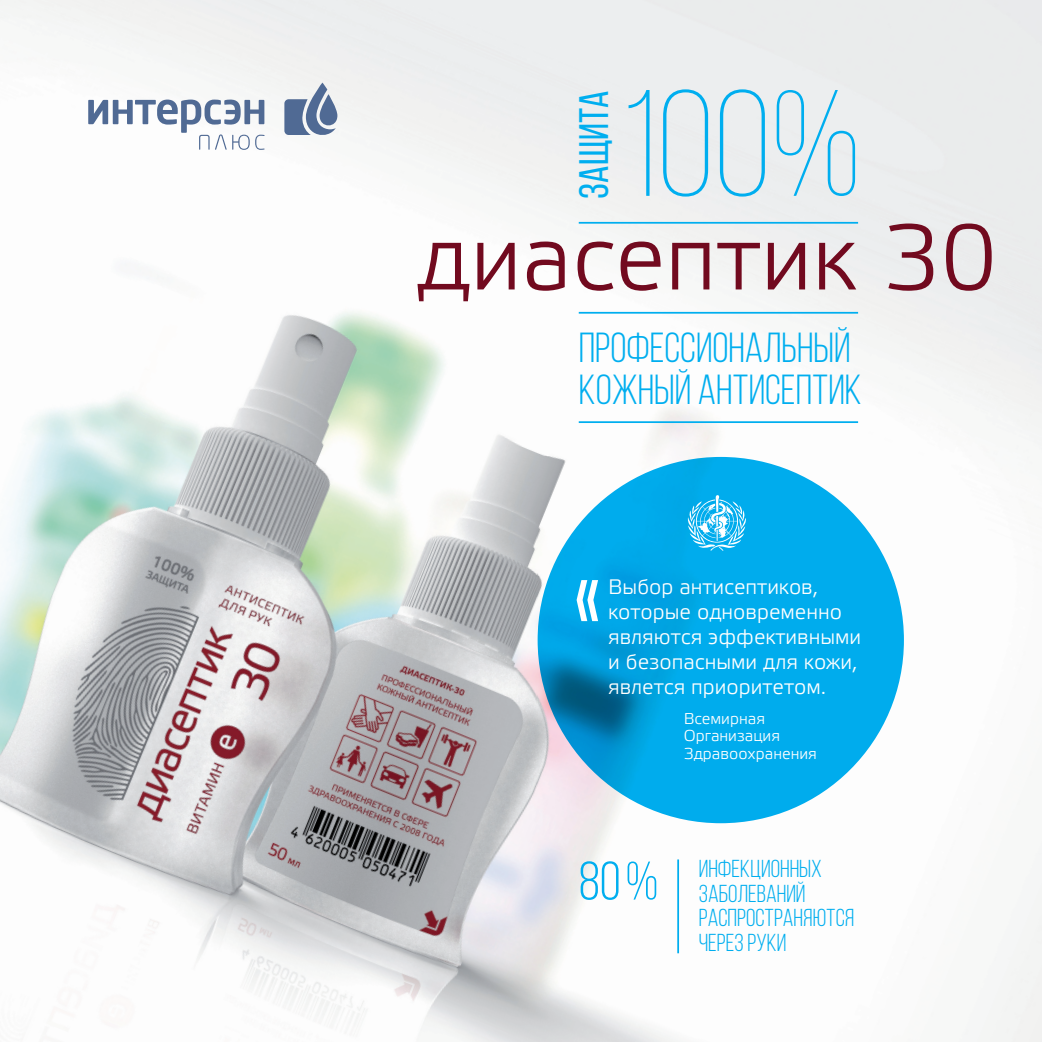
<style>
.page{position:relative;width:1042px;height:1042px;background:#fff}
.page>*{position:absolute;margin:0;border:0;box-sizing:border-box;transform-origin:0 0}
.t1{font:300 151.03px "Bebas Neue";color:#00aeef}
.t2{font:92.4px "Elektra Light Pro";color:#720a1f}
.t3{font:54.25px "Bebas Neue";color:#00aeef}
.t4{font:42px "Bebas Neue";color:#00aeef}
.t5{font:41.12px "Bebas Neue";color:#00aeef}
.t6{font:24.5px/24.5px "Bebas Neue";color:#00aeef}
.t7{font:21px/25.2px "Elektra Light Pro";color:#fff}
.t8{font:15.75px/17.5px "Elektra Light Pro";color:#fff}
</style>
<div class="page">
<img style="left:0;top:0;width:1042px;height:1042px">
<div style="left:537px;top:457px;width:367px;height:366px;background:#00aeef;border-radius:50%"></div>
<svg style="left:687px;top:495px;width:59px;height:56px"></svg>
<svg style="left:576px;top:580px;width:22px;height:41px"></svg>
<hr style="left:579px;top:421px;width:279px;height:2px;background:#00aeef">
<hr style="left:579px;top:312px;width:279px;height:2px;background:#00aeef">
<hr style="left:579px;top:222px;width:279px;height:2px;background:#00aeef">
<hr style="left:677px;top:859px;width:2px;height:94px;background:#00aeef">
<svg style="left:284px;top:83px;width:53px;height:57px"></svg>
<svg style="left:88px;top:100px;width:176px;height:50px"></svg>
<p class="t5" style="left:571px;top:199px;width:110px;rotate:-90deg">ЗАЩИТА</p>
<p class="t1" style="left:621px;top:64px;width:241px">100%</p>
<p class="t2" style="left:417px;top:208px;width:582px">диасептик 30</p>
<p class="t4" style="left:579px;top:325px;width:273px">ПРОФЕССИОНАЛЬНЫЙ</p>
<p class="t4" style="left:579px;top:367px;width:284px">КОЖНЫЙ АНТИСЕПТИК</p>
<p class="t7" style="left:608px;top:574px;width:255px">Выбор антисептиков, которые одновременно являются эффективными и безопасными для кожи, явлется приоритетом.</p>
<p class="t8" style="left:684px;top:710px;width:135px">Всемирная<br>Организация<br>Здравоохранения</p>
<p class="t3" style="left:579px;top:852px;width:81px">80%</p>
<p class="t6" style="left:699px;top:856px;width:157px">ИНФЕКЦИОННЫХ<br>ЗАБОЛЕВАНИЙ<br>РАСПРОСТРАНЯЮТСЯ<br>ЧЕРЕЗ РУКИ</p>
</div>
